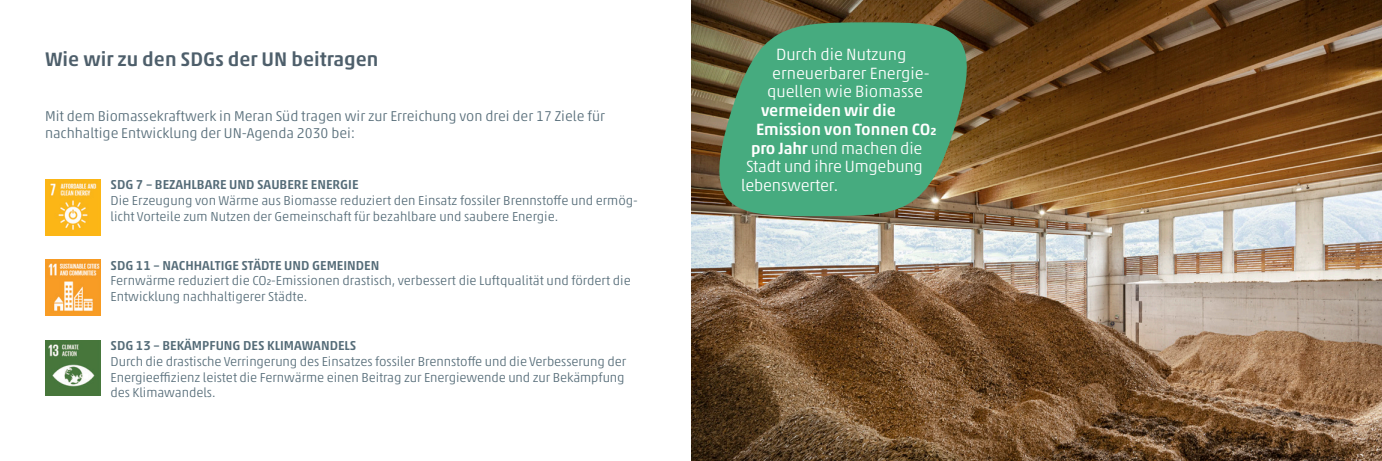
<style>
.page{position:relative;width:1382px;height:461px;background:#fff}
.page>*{position:absolute;margin:0;border:0;box-sizing:border-box;transform-origin:0 0}
.t1{font:500 20px "Akko Pro";color:#4e5f6b}
.t2{font:300 16.5px "Akko Pro";color:#fff}
.t3{font:500 16.5px "Akko Pro";color:#fff}
.t4{font:300 14.38px/17.2px "Akko Pro";color:#556c78}
.t5{font:300 13.12px/15.8px "Akko Pro";color:#556c78}
.t6{font:500 13.12px "Akko Pro";color:#556c78}
.s1{font-weight:500}
</style>
<div class="page">
<img style="left:691px;top:0;width:691px;height:461px">
<svg style="left:717px;top:20px;width:250px;height:196px;background:#4e9c72"></svg>
<img style="left:45px;top:179px;width:56px;height:56px">
<img style="left:45px;top:260px;width:56px;height:55px">
<img style="left:45px;top:340px;width:56px;height:56px">
<p class="t1" style="left:45px;top:47px;width:335px">Wie wir zu den SDGs der UN beitragen</p>
<p class="t4" style="left:45px;top:107px;width:561px">Mit dem Biomassekraftwerk in Meran Süd tragen wir zur Erreichung von drei der 17 Ziele für nachhaltige Entwicklung der UN-Agenda 2030 bei:</p>
<p class="t6" style="left:111px;top:177px;width:249px">SDG 7 – BEZAHLBARE UND SAUBERE ENERGIE</p>
<p class="t5" style="left:111px;top:192px;width:529px">Die Erzeugung von Wärme aus Biomasse reduziert den Einsatz fossiler Brennstoffe und ermög&shy;licht Vorteile zum Nutzen der Gemeinschaft für bezahlbare und saubere Energie.</p>
<p class="t6" style="left:111px;top:257px;width:270px">SDG 11 – NACHHALTIGE STÄDTE UND GEMEINDEN</p>
<p class="t5" style="left:111px;top:273px;width:522px">Fernwärme reduziert die CO2-Emissionen drastisch, verbessert die Luftqualität und fördert die<br>Entwicklung nachhaltigerer Städte.</p>
<p class="t6" style="left:111px;top:337px;width:247px">SDG 13 – BEKÄMPFUNG DES KLIMAWANDELS</p>
<p class="t5" style="left:111px;top:353px;width:517px;text-align:justify">Durch die drastische Verringerung des Einsatzes fossiler Brennstoffe und die Verbesserung der Energieeffizienz leistet die Fernwärme einen Beitrag zur Energiewende und zur Bekämpfung des Klimawandels.</p>
<p class="t2" style="left:776px;top:44px;width:132px">Durch die Nutzung</p>
<p class="t2" style="left:772px;top:63px;width:159px">erneuerbarer Energie-</p>
<p class="t2" style="left:767px;top:82px;width:157px">quellen wie Biomasse</p>
<p class="t3" style="left:761px;top:100px;width:136px">vermeiden wir die</p>
<p class="t3" style="left:756px;top:119px;width:182px">Emission von Tonnen CO2</p>
<p class="t2" style="left:751px;top:138px;width:173px"><span class="s1">pro Jahr</span> und machen die</p>
<p class="t2" style="left:746px;top:157px;width:178px">Stadt und ihre Umgebung</p>
<p class="t2" style="left:741px;top:175px;width:99px">lebenswerter.</p>
</div>
